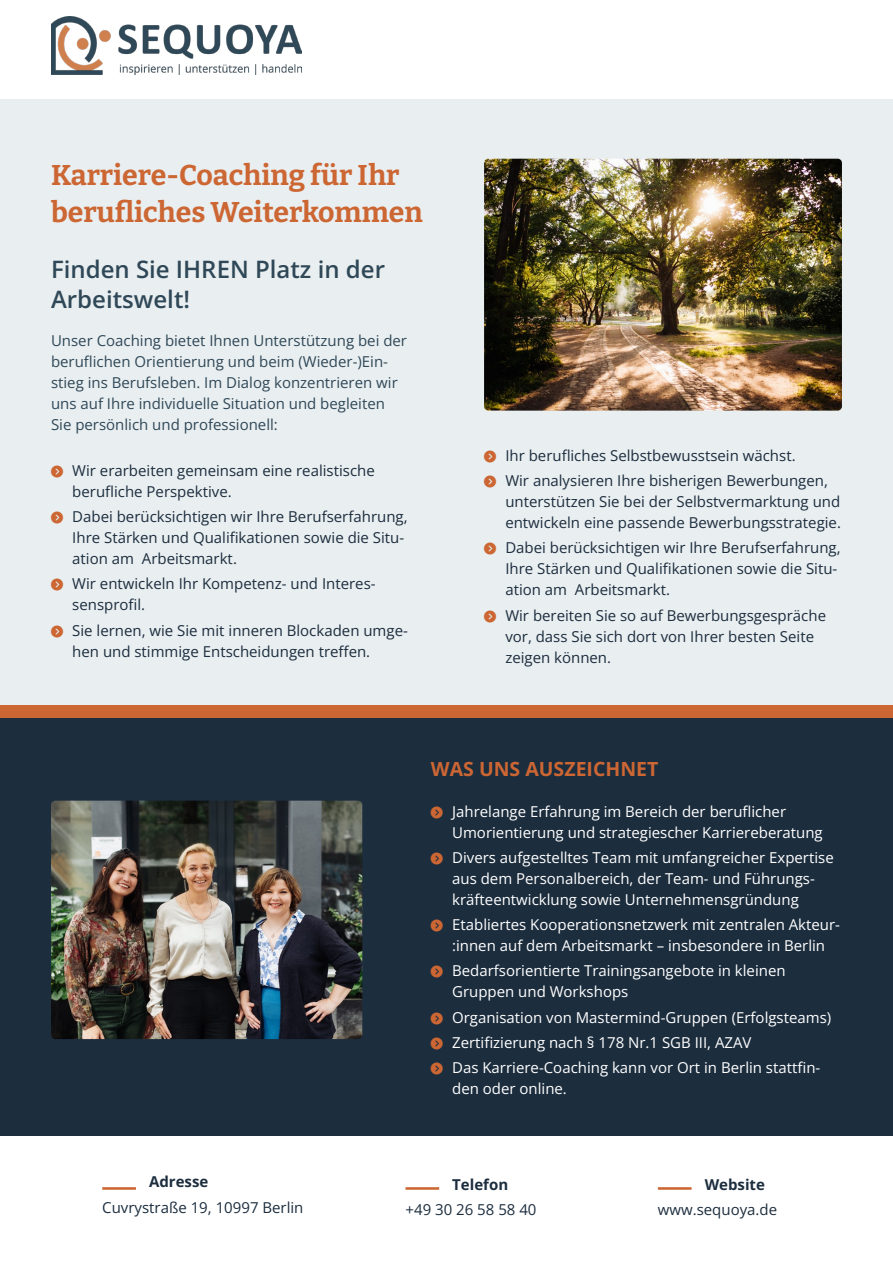
<style>
.page{position:relative;width:893px;height:1263px;background:#fff}
.page>*{position:absolute;margin:0;border:0;box-sizing:border-box;transform-origin:0 0}
.t1{font:700 28.5px/37px "Bitter";color:#c63}
.t2{font:600 24px/30px "Open Sans";color:#2f4858}
.t3{font:700 19.5px "Open Sans";color:#c63}
.t4{font:15px/21px "Open Sans";color:#1c2d3e}
.t5{font:15px/21px "Open Sans";color:#fff}
.t6{font:15px/21px "Open Sans";color:#2f4858}
.t7{font:700 15px "Open Sans";color:#1c2d3e}
</style>
<div class="page">
<div style="left:0;top:0;width:893px;height:766px;background:#e9eef0"></div>
<div style="left:0;top:1px;width:893px;height:98px;background:#fff"></div>
<img style="left:484px;top:159px;width:358px;height:252px">
<img style="left:51px;top:16px;width:251px;height:59px">
<div style="left:0;top:711px;width:893px;height:424px;background:#1c2d3e"></div>
<div style="left:0;top:705px;width:893px;height:13px;background:#c63"></div>
<hr style="left:102px;top:1187px;width:34px;height:3px;background:#c63">
<hr style="left:405px;top:1187px;width:34px;height:3px;background:#c63">
<hr style="left:658px;top:1187px;width:34px;height:3px;background:#c63">
<img style="left:51px;top:801px;width:311px;height:238px">
<h1 class="t1" style="left:51px;top:156px;width:373px">Karriere-Coaching für Ihr berufliches Weiterkommen</h1>
<h2 class="t2" style="left:51px;top:254px;width:335px">Finden Sie IHREN Platz in der<br>Arbeitswelt!</h2>
<p class="t6" style="left:51px;top:330px;width:358px">Unser Coaching bietet Ihnen Unterstützung bei der beruflichen Orientierung und beim (Wieder-)Ein&shy;stieg ins Berufsleben. Im Dialog konzentrieren wir uns auf Ihre individuelle Situation und begleiten Sie persönlich und professionell:</p>
<p class="t4" style="left:72px;top:460px;width:304px">Wir erarbeiten gemeinsam eine realistische berufl iche Perspektive.</p>
<p class="t4" style="left:72px;top:506px;width:337px">Dabei berücksichtigen wir Ihre Berufserfahrung,<br>Ihre Stärken und Qualifikationen sowie die Situ&shy;ation am Arbeitsmarkt.</p>
<p class="t4" style="left:72px;top:573px;width:305px">Wir entwickeln Ihr Kompetenz- und Interes&shy;sensprofil.</p>
<p class="t4" style="left:72px;top:619px;width:337px">Sie lernen, wie Sie mit inneren Blockaden umge&shy;hen und stimmige Entscheidungen treffen.</p>
<p class="t4" style="left:505px;top:442px;width:324px;line-height:25.2px">Ihr berufl iches Selbstbewusstsein wächst.<br>Wir analysieren Ihre bisherigen Bewerbungen,</p>
<p class="t4" style="left:505px;top:491px;width:337px">unterstützen Sie bei der Selbstvermarktung und entwickeln eine passende Bewerbungsstrategie.</p>
<p class="t4" style="left:505px;top:537px;width:337px">Dabei berücksichtigen wir Ihre Berufserfahrung,<br>Ihre Stärken und Qualifikationen sowie die Situ&shy;ation am Arbeitsmarkt.</p>
<p class="t4" style="left:505px;top:604px;width:322px">Wir bereiten Sie so auf Bewerbungsgespräche vor, dass Sie sich dort von Ihrer besten Seite zeigen können.</p>
<h3 class="t3" style="left:431px;top:755px;width:229px">WAS UNS AUSZEICHNET</h3>
<p class="t5" style="left:452px;top:800px;width:372px">Jahrelange Erfahrung im Bereich der berufl icher<br>Umorientierung und strategiescher Karriereberatung</p>
<p class="t5" style="left:452px;top:846px;width:383px">Divers aufgestelltes Team mit umfangreicher Expertise aus dem Personalbereich, der Team- und Führungs&shy;kräfteentwicklung sowie Unternehmensgründung</p>
<p class="t5" style="left:452px;top:914px;width:389px">Etabliertes Kooperationsnetzwerk mit zentralen Akteur-:innen auf dem Arbeitsmarkt – insbesondere in Berlin</p>
<p class="t5" style="left:452px;top:960px;width:335px">Bedarfsorientierte Trainingsangebote in kleinen<br>Gruppen und Workshops</p>
<p class="t5" style="left:452px;top:1004px;width:381px;line-height:25.2px">Organisation von Mastermind-Gruppen (Erfolgsteams)<br>Zertifizierung nach § 178 Nr.1 SGB III, AZAV<br>Das Karriere-Coaching kann vor Ort in Berlin stattfin-</p>
<p class="t5" style="left:452px;top:1078px;width:116px">den oder online.</p>
<p class="t7" style="left:149px;top:1172px;width:61px">Adresse</p>
<p class="t4" style="left:102px;top:1196px;width:203px">Cuvrystraße 19, 10997 Berlin</p>
<p class="t7" style="left:452px;top:1174px;width:57px">Telefon</p>
<p class="t4" style="left:405px;top:1199px;width:133px">+49 30 26 58 58 40</p>
<p class="t7" style="left:705px;top:1174px;width:62px">Website</p>
<p class="t4" style="left:658px;top:1199px;width:121px">www.sequoya.de</p>
</div>
